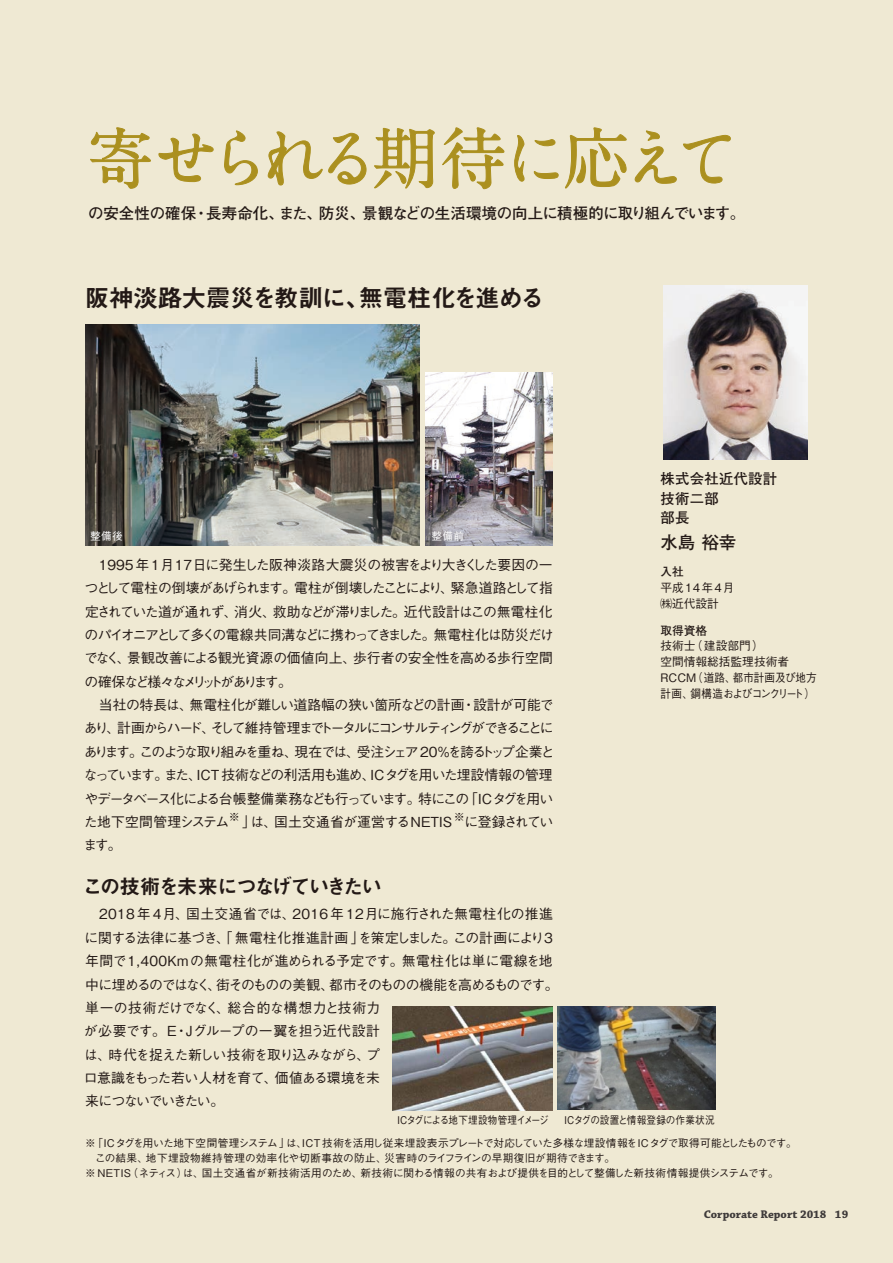
<style>
.page{position:relative;width:893px;height:1263px;background:#efe9d3}
.page>*{position:absolute;margin:0;border:0;box-sizing:border-box;transform-origin:0 0}
.t1{font:700 67.05px "A1 Mincho Std";letter-spacing:-.14em;color:#ab901f}
.t2{font:24.45px "Midashi Go Pro MB31";letter-spacing:-.01em;color:#231916}
.t3{font:20.25px "Midashi Go Pro MB31";letter-spacing:-.085em;color:#231916}
.t4{font:700 17.55px "Futo Go B101 Pr 6";color:#231916}
.t5{font:700 15.45px "Futo Go B101 Pr 6";letter-spacing:-.01em;color:#231916}
.t6{font:700 14.4px/19.2px "Futo Go B101 Pr 6";letter-spacing:.02em;color:#231916}
.t7{font:500 13.8px/23.4px "Gothic BBB Pro";letter-spacing:-.08em;color:#231916}
.t8{font:500 13.8px/23.4px "Gothic BBB Pro";letter-spacing:-.03em;color:#231916}
.t9{font:500 13.8px "Gothic BBB Pro";color:#231916}
.t10{font:500 13.8px "Gothic BBB Pro";letter-spacing:-.11em;color:#231916}
.t11{font:500 13.8px "Gothic BBB Pro";letter-spacing:-.06em;color:#231916}
.t12{font:500 11.7px/15.9px "Gothic BBB Pro";color:#231916}
.t13{font:700 11.7px "Chaparral Pro";color:#3f3b3a}
.t14{font:700 11.7px "Futo Go B101 Pr 6";color:#231916}
.t15{font:500 11.1px "Gothic BBB Pro";color:#231916}
.t16{font:500 10.65px/14.9px "Gothic BBB Pro";letter-spacing:.01em;color:#231916}
.t17{font:500 10.65px "Gothic BBB Pro";letter-spacing:-.075em;color:#231916;scale:.9 1}
.t18{font:500 10.65px "Gothic BBB Pro";letter-spacing:.01em;color:#231916;scale:.9 1}
.t19{font:500 10.65px "Gothic BBB Pro";letter-spacing:.03em;color:#fff}
</style>
<div class="page">
<svg style="left:90px;top:127px;width:61px;height:62px"></svg>
<svg style="left:158px;top:133px;width:56px;height:49px"></svg>
<svg style="left:224px;top:130px;width:34px;height:55px"></svg>
<svg style="left:268px;top:131px;width:99px;height:54px"></svg>
<svg style="left:374px;top:128px;width:61px;height:61px"></svg>
<svg style="left:442px;top:127px;width:62px;height:63px"></svg>
<svg style="left:514px;top:135px;width:45px;height:47px"></svg>
<svg style="left:565px;top:127px;width:62px;height:62px"></svg>
<svg style="left:634px;top:130px;width:43px;height:54px"></svg>
<svg style="left:683px;top:135px;width:48px;height:49px"></svg>
<img style="left:663px;top:285px;width:145px;height:175px">
<img style="left:393px;top:1007px;width:159px;height:103px">
<img style="left:557px;top:1007px;width:158px;height:102px">
<img style="left:85px;top:324px;width:335px;height:222px">
<img style="left:426px;top:373px;width:127px;height:173px">
<h1 class="t1" style="left:-11px;top:104px;width:753px">　 寄せられる期待に応えて</h1>
<p class="t5" style="left:-5px;top:201px;width:752px">　　　　　　の安全性の確保・長寿命化、また、防災、景観などの生活環境の向上に積極的に取り組んでいます。</p>
<h2 class="t2" style="left:85px;top:278px;width:461px">阪神淡路大震災を教訓に、無電柱化を進める</h2>
<p class="t19" style="left:90px;top:527px;width:34px">整備後</p>
<p class="t19" style="left:432px;top:527px;width:34px">整備前</p>
<p class="t7" style="left:84px;top:551px;width:472px">　1995年1月17日に発生した阪神淡路大震災の被害をより大きくした要因の一つとして電柱の倒壊があげられます。電柱が倒壊したことにより、緊急道路として指定されていた道が通れず、消火、救助などが滞りました。近代設計はこの無電柱化のパイオニアとして多くの電線共同溝などに携わってきました。無電柱化は防災だけでなく、景観改善による観光資源の価値向上、歩行者の安全性を高める歩行空間の確保など様々なメリットがあります。<br>　当社の特長は、無電柱化が難しい道路幅の狭い箇所などの計画・設計が可能であり、計画からハード、そして維持管理までトータルにコンサルティングができることにあります。このような取り組みを重ね、現在では、受注シェア 20％を誇るトップ企業となっています。また、ICT 技術などの利活用も進め、ICタグを用いた埋設情報の管理やデータベース化による台帳整備業務なども行っています。特にこの「ICタグを用いた地下空間管理システム</p>
<p class="t15" style="left:229px;top:807px;width:13px">※</p>
<p class="t9" style="left:242px;top:811px;width:212px">」は、国土交通省が運営するNETIS</p>
<p class="t15" style="left:454px;top:807px;width:13px">※</p>
<p class="t10" style="left:464px;top:811px;width:90px">に登録されてい</p>
<p class="t11" style="left:83px;top:834px;width:40px">ます。</p>
<h3 class="t3" style="left:83px;top:870px;width:301px">この技術を未来につなげていきたい</h3>
<p class="t6" style="left:660px;top:469px;width:118px">株式会社近代設計技術二部<br>部長</p>
<p class="t4" style="left:660px;top:528px;width:77px">水島 裕幸</p>
<p class="t14" style="left:660px;top:562px;width:25px">入社</p>
<p class="t12" style="left:660px;top:578px;width:86px">平成14年4月　㈱近代設計</p>
<p class="t14" style="left:660px;top:621px;width:48px">取得資格</p>
<p class="t12" style="left:660px;top:637px;width:158px">技術士（建設部門）<br>空間情報総括監理技術者<br>RCCM（道路、都市計画及び地方計画、鋼構造およびコンクリート）</p>
<p class="t8" style="left:84px;top:901px;width:476px">　2018年4月、国土交通省では、2016年12月に施行された無電柱化の推進に関する法律に基づき、「無電柱化推進計画」を策定しました。この計画により3年間で1,400Kmの無電柱化が進められる予定です。無電柱化は単に電線を地中に埋めるのではなく、街そのものの美観、都市そのものの機能を高めるものです。単一の技術だけでなく、総合的な構想力と技術力<br>が必要です。E・Jグループの一翼を担う近代設計<br>は、時代を捉えた新しい技術を取り込みながら、プ<br>ロ意識をもった若い人材を育て、価値ある環境を未<br>来につないでいきたい。</p>
<p class="t16" style="left:85px;top:1134px;width:713px">※「ICタグを用いた地下空間管理システム」は、ICT 技術を活用し従来埋設表示プレートで対応していた多様な埋設情報をICタグで取得可能としたものです。　この結果、地下埋設物維持管理の効率化や切断事故の防止、災害時のライフラインの早期復旧が期待できます。<br>※ NETIS（ネティス）は、国土交通省が新技術活用のため、新技術に関わる情報の共有および提供を目的として整備した新技術情報提供システムです。</p>
<p class="t17" style="left:397px;top:1111px;width:170px">ICタグによる地下埋設物管理イメージ</p>
<p class="t18" style="left:564px;top:1111px;width:168px">ICタグの設置と情報登録の作業状況</p>
<p class="t13" style="left:704px;top:1207px;width:146px">Corporate Report 2018 19</p>
</div>
